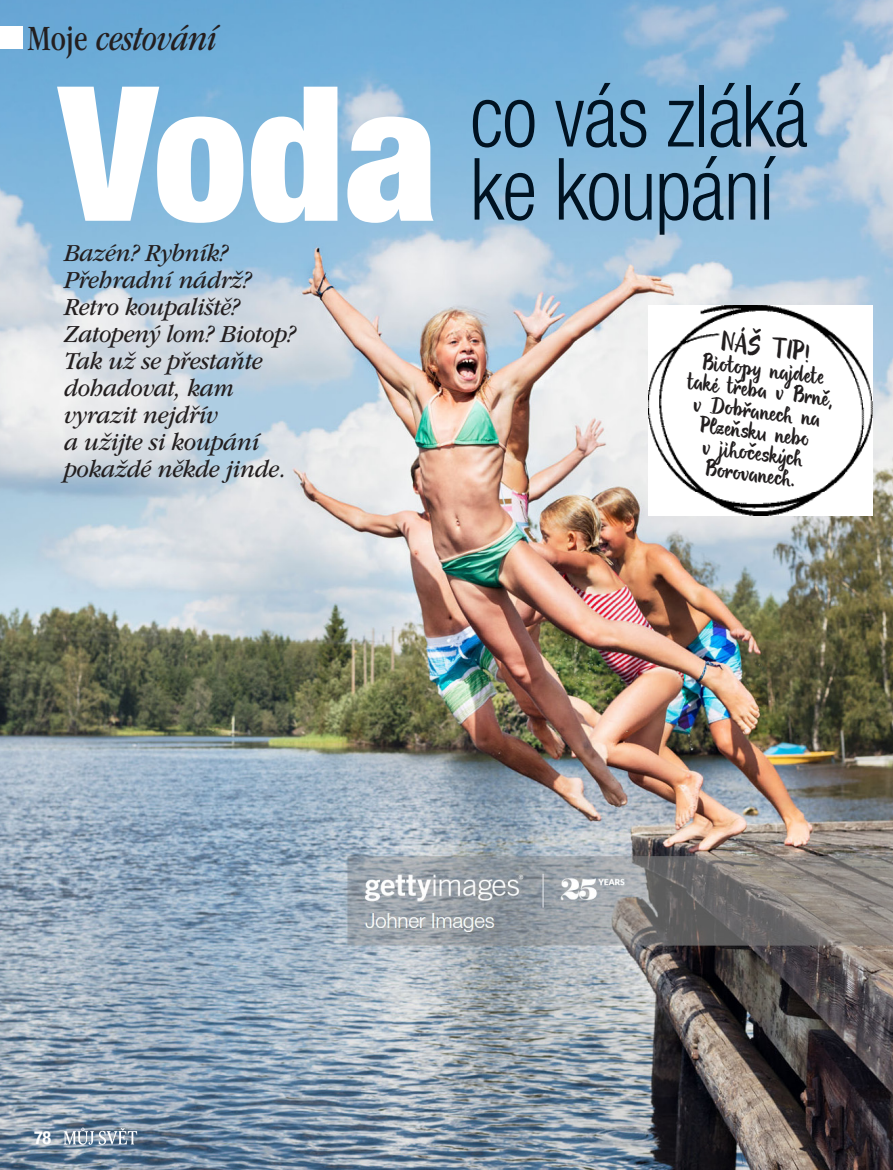
<style>
.page{position:relative;width:893px;height:1170px;background:#fff}
.page>*{position:absolute;margin:0;border:0;box-sizing:border-box;transform-origin:0 0}
.titulek{font:900 condensed 187.65px "Helvetica Neue";color:#fff}
.titulek-2{font:300 condensed 85.95px/73.1px "Helvetica Neue LT Pro";letter-spacing:-.01em;color:#001221;scale:.94 1}
.t1{font:italic condensed 36.75px "ITC Garamond Std";color:#231f20}
.t2{font:27px "Evenfall Upright";color:#231f20}
.perex{font:italic 25.5px/27px "ITC Garamond Std";letter-spacing:-.015em;color:#231f20;scale:.94 1}
.t3{font:22.5px/21px "Evenfall Upright";color:#231f20;text-align:center}
.t4{font:700 condensed 18px "Helvetica Neue LT Pro";color:#fff}
.s1{font-style:normal}
</style>
<div class="page">
<img style="left:0;top:0;width:893px;height:1169px">
<svg style="left:64px;top:1127px;width:73px;height:17px"></svg>
<div style="left:0;top:26px;width:23px;height:23px;background:#fff"></div>
<img style="left:648px;top:305px;width:224px;height:210px">
<p class="t1" style="left:27px;top:18px;width:191px"><span class="s1">Moje</span> cestování</p>
<p class="titulek" style="left:59px;top:-1px;width:381px">Voda</p>
<p class="perex" style="left:64px;top:240px;width:248px">Bazén? Rybník?<br>Přehradní nádrž?<br>Retro koupaliště?<br>Zatopený lom? Biotop?<br>Tak už se přestaňte dohadovat, kam vyrazit nejdřív<br>a užijte si koupání pokaždé někde jinde.</p>
<p class="titulek-2" style="left:470px;top:79px;width:361px">co vás zláká ke koupání</p>
<p class="t2" style="left:724px;top:325px;width:91px;rotate:7deg">NÁŠ TIP!</p>
<p class="t3" style="left:692px;top:349px;width:148px;rotate:7deg">Biotopy najdete také třeba v Brně, v Dobřanech na<br>Plzeňsku nebo<br>v jihočeských<br>Borovanech.</p>
<p class="t4" style="left:34px;top:1127px;width:19px">78</p>
</div>
